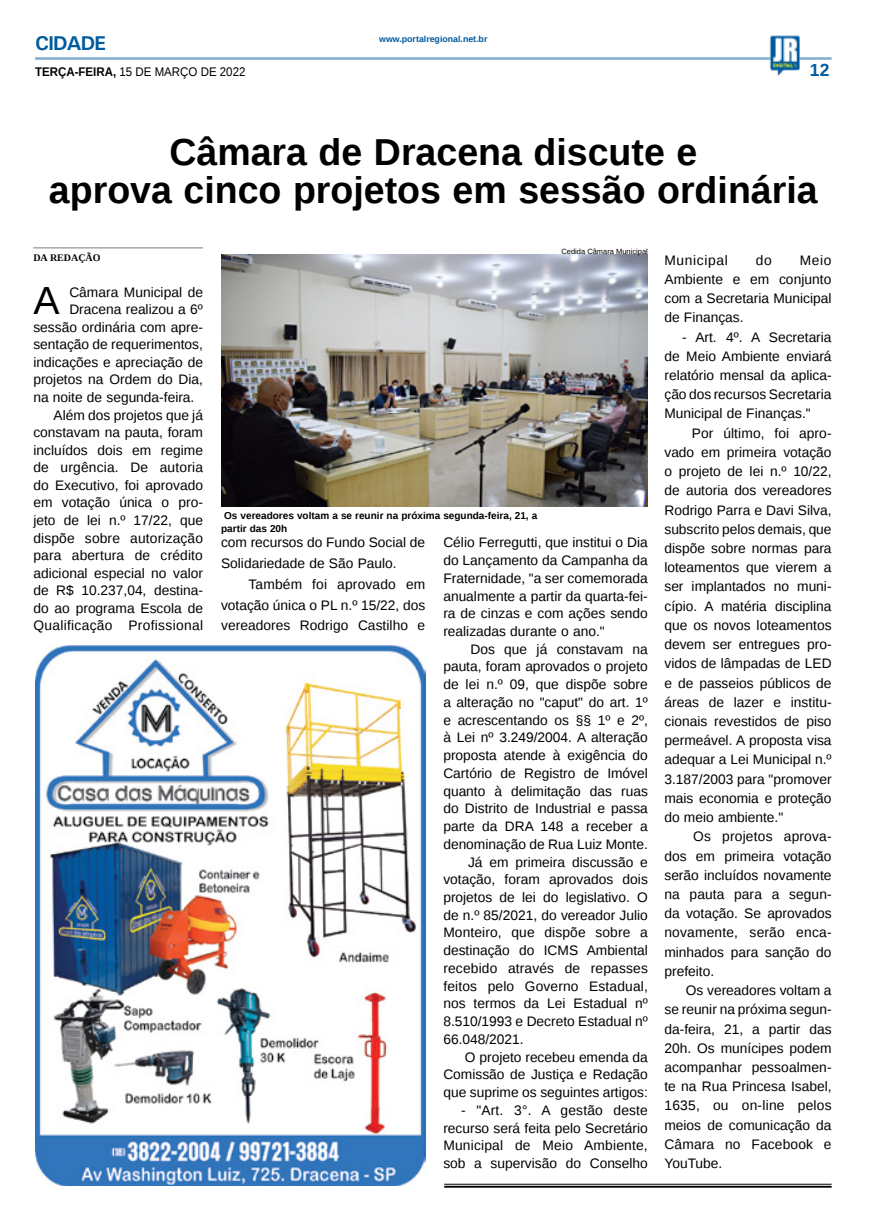
<style>
.page{position:relative;width:869px;height:1223px;background:#fff}
.page>*{position:absolute;margin:0;border:0;box-sizing:border-box;transform-origin:0 0}
.MATÉRIA{font:39.12px "Liberation Sans";color:#000}
.TÍTULO{font:700 37.5px "Liberation Sans";color:#000}
.TITULO_PG{font:700 20px "Univers";letter-spacing:-.04em;color:#005a9e}
.TÍTULO-2{font:700 17.5px "Liberation Sans";color:#005a9e}
.MATÉRIA-2{font:13.75px/19.2px "Liberation Sans";color:#000;text-align:justify}
.MATÉRIA-3{font:13.75px "Liberation Sans";letter-spacing:.045em;color:#000}
.DATA_PG{font:12.5px "Liberation Sans";color:#000;scale:.92 1}
.LEGENDA{font:700 10px "Liberation Sans";color:#000}
.CRÉDITO_NOME{font:700 10px "Liberation Serif";color:#000}
.DATA_PG-2{font:700 8.75px "Liberation Sans";color:#005a9e}
.CRÉDITO_FOTO{font:7.5px "Liberation Sans";color:#000}
.s1{font-weight:700}
</style>
<div class="page">
<hr style="left:35px;top:57px;width:796px;height:3px;background:#005a9e">
<img style="left:769px;top:36px;width:30px;height:40px">
<img style="left:35px;top:646px;width:390px;height:539px">
<hr style="left:444px;top:1183px;width:387px;height:1px;background:#000">
<hr style="left:444px;top:1185px;width:387px;height:2px;background:#000">
<img style="left:221px;top:255px;width:426px;height:251px">
<hr style="left:33px;top:247px;width:170px;height:1px;background:#939598">
<p class="TITULO_PG" style="left:35px;top:31px;width:72px">CIDADE</p>
<p class="DATA_PG" style="left:35px;top:65px;width:230px"><span class="s1">TERÇA-FEIRA,</span> 15 DE MARÇO DE 2022</p>
<p class="DATA_PG-2" style="left:379px;top:33px;width:110px">www.portalregional.net.br</p>
<p class="TÍTULO-2" style="left:809px;top:58px;width:21px">12</p>
<p class="TÍTULO" style="left:169px;top:126px;width:529px">Câmara de Dracena discute e</p>
<p class="TÍTULO" style="left:49px;top:164px;width:769px">aprova cinco projetos em sessão ordinária</p>
<p class="CRÉDITO_NOME" style="left:33px;top:251px;width:69px">DA REDAÇÃO</p>
<p class="MATÉRIA" style="left:33px;top:278px;width:28px">A</p>
<p class="MATÉRIA-2" style="left:69px;top:283px;width:135px">Câmara Municipal de</p>
<p class="MATÉRIA-2" style="left:69px;top:300px;width:135px">Dracena realizou a 6º</p>
<p class="MATÉRIA-2" style="left:33px;top:318px;width:171px">sessão ordinária com apre-</p>
<p class="MATÉRIA-2" style="left:33px;top:335px;width:171px">sentação de requerimentos,</p>
<p class="MATÉRIA-2" style="left:33px;top:353px;width:171px">indicações e apreciação de</p>
<p class="MATÉRIA-2" style="left:33px;top:370px;width:171px">projetos na Ordem do Dia,</p>
<p class="MATÉRIA-2" style="left:33px;top:388px;width:162px">na noite de segunda-feira.</p>
<p class="MATÉRIA-2" style="left:33px;top:406px;width:171px;line-height:17.6px;text-indent:20px">Além dos projetos que já constavam na pauta, foram incluídos dois em regime de urgência. De autoria do Executivo, foi aprovado em votação única o pro&shy;jeto de lei n.º 17/22, que dispõe sobre autorização para abertura de crédito adicional especial no valor de R$ 10.237,04, destina&shy;do ao programa Escola de Qualificação Profissional</p>
<p class="CRÉDITO_FOTO" style="left:561px;top:247px;width:88px">Cedida Câmara Municipal</p>
<p class="LEGENDA" style="left:224px;top:508px;width:314px">Os vereadores voltam a se reunir na próxima segunda-feira, 21, a</p>
<p class="LEGENDA" style="left:221px;top:522px;width:68px">partir das 20h</p>
<p class="MATÉRIA-2" style="left:221px;top:533px;width:205px;line-height:20.8px">com recursos do Fundo Social de<br>Solidariedade de São Paulo.</p>
<p class="MATÉRIA-2" style="left:221px;top:574px;width:206px;line-height:20.8px;text-indent:27px">Também foi aprovado em votação única o PL n.º 15/22, dos vereadores Rodrigo Castilho e</p>
<p class="MATÉRIA-2" style="left:443px;top:534px;width:206px;line-height:17.8px">Célio Ferregutti, que institui o Dia do Lançamento da Campanha da Fraternidade, "a ser comemorada anualmente a partir da quarta-fei&shy;ra de cinzas e com ações sendo realizadas durante o ano."</p>
<p class="MATÉRIA-2" style="left:443px;top:640px;width:206px;line-height:17.8px;text-indent:27px">Dos que já constavam na pauta, foram aprovados o projeto de lei n.º 09, que dispõe sobre a alteração no "caput" do art. 1º e acrescentando os §§ 1º e 2º, à Lei nº 3.249/2004. A alteração proposta atende à exigência do Cartório de Registro de Imóvel quanto à delimitação das ruas do Distrito de Industrial e passa parte da DRA 148 a receber a denominação de Rua Luiz Monte.</p>
<p class="MATÉRIA-2" style="left:443px;top:853px;width:206px;line-height:17.8px;text-indent:25px">Já em primeira discussão e votação, foram aprovados dois projetos de lei do legislativo. O de n.º 85/2021, do vereador Julio Monteiro, que dispõe sobre a destinação do ICMS Ambiental recebido através de repasses feitos pelo Governo Estadual, nos termos da Lei Estadual nº 8.510/1993 e Decreto Estadual nº 66.048/2021.</p>
<p class="MATÉRIA-2" style="left:443px;top:1048px;width:206px;line-height:17.8px;text-indent:22px">O projeto recebeu emenda da Comissão de Justiça e Redação que suprime os seguintes artigos:</p>
<p class="MATÉRIA-2" style="left:443px;top:1101px;width:206px;line-height:17.8px;text-indent:18px">- "Art. 3°. A gestão deste recurso será feita pelo Secretário Municipal de Meio Ambiente, sob a supervisão do Conselho</p>
<p class="MATÉRIA-2" style="left:664px;top:251px;width:169px;text-indent:135px">Meio Ambiente e em conjunto com a Secretaria Municipal de Finanças.</p>
<p class="MATÉRIA-2" style="left:664px;top:328px;width:168px;text-indent:18px">- Art. 4º. A Secretaria de Meio Ambiente enviará relatório mensal da aplica&shy;ção dos recursos Secretaria Municipal de Finanças."</p>
<p class="MATÉRIA-2" style="left:664px;top:424px;width:168px;text-indent:27px">Por último, foi apro&shy;vado em primeira votação o projeto de lei n.º 10/22, de autoria dos vereadores Rodrigo Parra e Davi Silva, subscrito pelos demais, que dispõe sobre normas para loteamentos que vierem a ser implantados no muni&shy;cípio. A matéria disciplina que os novos loteamentos devem ser entregues pro&shy;vidos de lâmpadas de LED e de passeios públicos de áreas de lazer e institu&shy;cionais revestidos de piso permeável. A proposta visa adequar a Lei Municipal n.º 3.187/2003 para "promover mais economia e proteção do meio ambiente."</p>
<p class="MATÉRIA-2" style="left:664px;top:827px;width:168px;text-indent:29px">Os projetos aprova&shy;dos em primeira votação serão incluídos novamente na pauta para a segun&shy;da votação. Se aprovados novamente, serão enca&shy;minhados para sanção do prefeito.</p>
<p class="MATÉRIA-2" style="left:664px;top:981px;width:169px;text-indent:21px">Os vereadores voltam a se reunir na próxima segun&shy;da-feira, 21, a partir das 20h. Os munícipes podem acompanhar pessoalmen&shy;te na Rua Princesa Isabel, 1635, ou on-line pelos meios de comunicação da Câmara no Facebook e YouTube.</p>
<p class="MATÉRIA-3" style="left:664px;top:252px;width:65px">Municipal</p>
<p class="MATÉRIA-2" style="left:755px;top:251px;width:17px">do</p>
</div>
